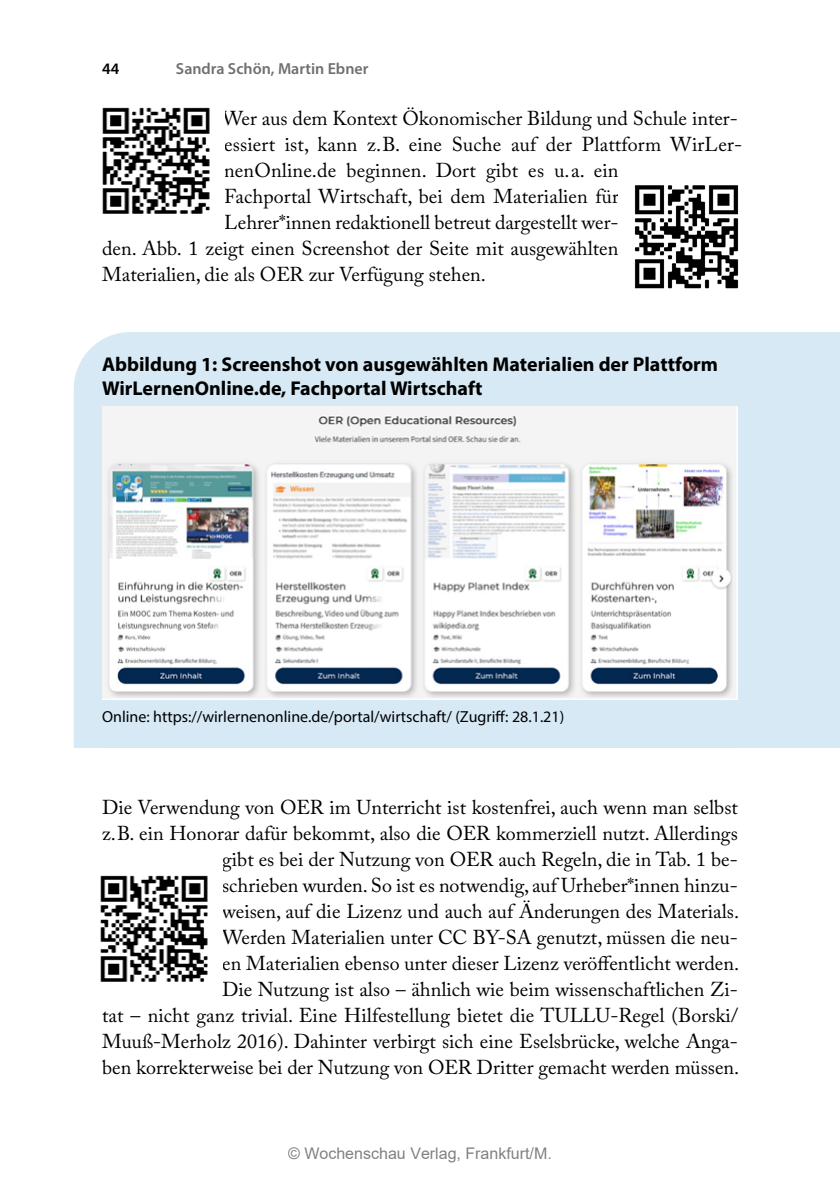
<style>
.page{position:relative;width:840px;height:1191px;background:#fff}
.page>*{position:absolute;margin:0;border:0;box-sizing:border-box;transform-origin:0 0}
.WS101_Grundschrift{font:20px/26px "Adobe Caslon Pro";color:#000;text-align:right}
.WS102_Grundschrift_e{font:20px "Adobe Caslon Pro";color:#000}
.Grafik_Ü{font:700 20px/24px "Myriad Pro";color:#000}
.Grafik_Abb_x_klein{font:16px "Myriad Pro";color:#000}
.t1{font:16px "Arial";color:rgb(0 0 0/.5)}
.t2{font:600 16px "Myriad Pro";color:#706f6f}
.t3{font:600 16px "Myriad Pro";color:#000}
</style>
<div class="page">
<img style="left:102px;top:107px;width:108px;height:107px">
<img style="left:634px;top:185px;width:105px;height:104px">
<img style="left:100px;top:875px;width:108px;height:107px">
<div style="left:74px;top:332px;width:765px;height:416px;background:#d7e9f4"></div>
<div style="left:102px;top:356px;width:635px;height:50px;background:#d7e9f4"></div>
<div style="left:102px;top:710px;width:635px;height:38px;background:#d7e9f4"></div>
<img style="left:102px;top:406px;width:635px;height:293px">
<p class="t3" style="left:102px;top:58px;width:19px">44</p>
<p class="t2" style="left:176px;top:58px;width:194px">Sandra Schön, Martin Ebner</p>
<p class="WS102_Grundschrift_e" style="left:102px;top:106px;width:636px">Wer sich für Wer aus dem Kontext Ökonomischer Bildung und Schule inter-</p>
<p class="WS102_Grundschrift_e" style="left:224px;top:132px;width:519px">essiert ist, kann z. B. eine Suche auf der Plattform WirLer-</p>
<p class="WS102_Grundschrift_e" style="left:224px;top:158px;width:396px">nenOnline.de beginnen. Dort gibt es u. a. ein</p>
<p class="WS102_Grundschrift_e" style="left:224px;top:184px;width:396px">Fachportal Wirtschaft, bei dem Materialien für</p>
<p class="WS102_Grundschrift_e" style="left:224px;top:210px;width:396px">Lehrer*innen redaktionell betreut dargestellt wer-</p>
<p class="WS102_Grundschrift_e" style="left:102px;top:236px;width:517px">den. Abb. 1 zeigt einen Screenshot der Seite mit ausgewählten</p>
<p class="WS102_Grundschrift_e" style="left:102px;top:262px;width:382px">Materialien, die als OER zur Verfügung stehen.</p>
<p class="Grafik_Ü" style="left:102px;top:351px;width:617px">Abbildung 1: Screenshot von ausgewählten Materialien der Plattform<br>WirLernenOnline.de, Fachportal Wirtschaft</p>
<p class="Grafik_Abb_x_klein" style="left:102px;top:707px;width:463px">Online: https://wirlernenonline.de/portal/wirtschaft/ (Zugriff: 28.1.21)</p>
<p class="WS101_Grundschrift" style="left:102px;top:794px;width:637px">Die Verwendung von OER im Unterricht ist kostenfrei, auch wenn man selbst z. B. ein Honorar dafür bekommt, also die OER kommerziell nutzt. Allerdings gibt es bei der Nutzung von OER auch Regeln, die in Tab. 1 be-<br>schrieben wurden. So ist es notwendig, auf Urheber*innen hinzu-<br>weisen, auf die Lizenz und auch auf Änderungen des Materials.<br>Werden Materialien unter CC BY-SA genutzt, müssen die neu-<br>en Materialien ebenso unter dieser Lizenz veröffentlicht werden.<br>Die Nutzung ist also – ähnlich wie beim wissenschaftlichen Zi-<br>tat – nicht ganz trivial. Eine Hilfestellung bietet die TULLU-Regel (Borski/ Muuß-Merholz 2016). Dahinter verbirgt sich eine Eselsbrücke, welche Anga&shy;ben korrekterweise bei der Nutzung von OER Dritter gemacht werden müssen.</p>
<p class="t1" style="left:288px;top:1142px;width:265px">© Wochenschau Verlag, Frankfurt/M.</p>
</div>
